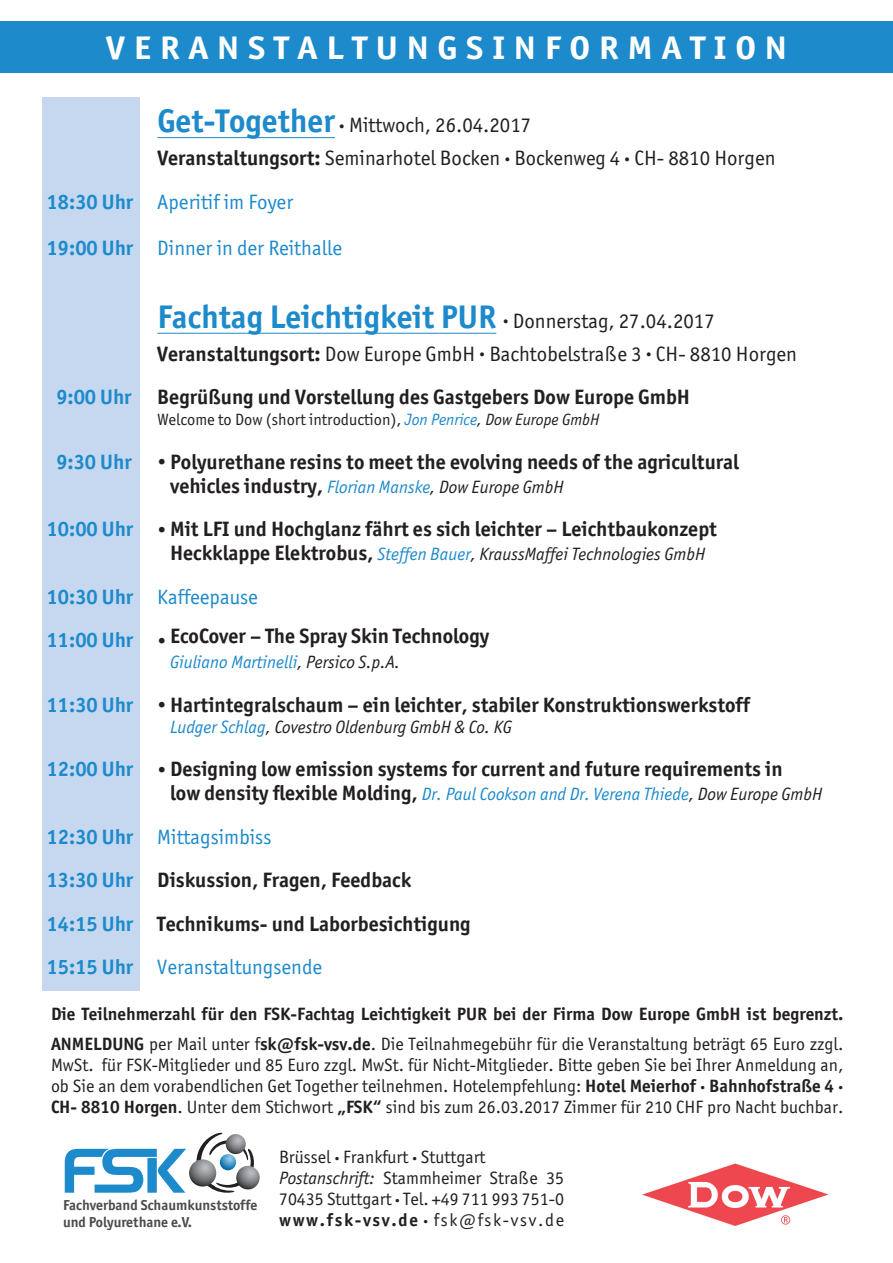
<style>
.page{position:relative;width:893px;height:1263px;background:#fff}
.page>*{position:absolute;margin:0;border:0;box-sizing:border-box;transform-origin:0 0}
.t1{font:700 33px "Officina Sans";color:#1d8acb}
.t2{font:700 33px "Officina Sans";letter-spacing:.24em;color:#fff;scale:1.1 1}
.t3{font:700 21px/43.5px "Officina Sans";color:#231f20}
.t4{font:21px/33px "Officina Sans";color:#231f20}
.t5{font:21px "Officina Sans";color:#1d8acb}
.t6{font:18px/21px "Officina Sans";color:#231f20;text-align:justify}
.t7{font:700 18px/30px "Officina Sans";color:#231f20}
.t8{font:italic 18px "Officina Sans";color:#1d8acb}
.t9{font:italic 18px "Officina Sans";color:#231f20}
.t10{font:16.5px "Officina Sans";color:#231f20}
.t11{font:700 14.55px/16.6px "Officina Sans";color:#4b4c4d}
.s1{font-weight:700;font-size:33px;color:#1d8acb}
.s2{font-weight:700}
.s3{font-size:21px;color:#231f20}
.s4{font-weight:400;font-size:21px;color:#231f20}
.s5{font-weight:400}
.s6{color:#1d8acb}
.s7{font-style:italic;color:#1d8acb}
.s8{font-style:italic}
.s9{font-weight:400;font-style:italic;font-size:18px;color:#1d8acb}
.s10{font-weight:400;font-style:italic;font-size:18px}
.s11{font-weight:700;font-style:normal;font-size:21px}
.s12{font-weight:400;color:#1d8acb}
.s13{font-family:"Officina Serif";font-size:30px}
.s14{color:#231f20}
.s15{font-weight:700;font-style:normal;font-size:21px;color:#231f20}
</style>
<div class="page">
<div style="left:0;top:21px;width:893px;height:51px;background:#1d8acb"></div>
<div style="left:43px;top:98px;width:97px;height:893px;background:#c6d8ef"></div>
<hr style="left:157px;top:137px;width:178px;height:1px;background:#1d8acb">
<hr style="left:157px;top:333px;width:339px;height:1px;background:#1d8acb">
<img style="left:236px;top:1166px;width:24px;height:23px;border-radius:12px">
<svg style="left:65px;top:1149px;width:121px;height:44px"></svg>
<svg style="left:196px;top:1133px;width:60px;height:60px"></svg>
<img style="left:189px;top:1159px;width:27px;height:27px;border-radius:14px">
<img style="left:220px;top:1154px;width:16px;height:16px;border-radius:8px">
<img style="left:226px;top:1134px;width:20px;height:20px;border-radius:10px">
<img style="left:642px;top:1163px;width:187px;height:63px">
<h1 class="t2" style="left:106px;top:27px;width:620px">VERANSTALTUNGSINFORMATION</h1>
<p class="t4" style="left:157px;top:109px;width:620px"><span class="s1">Get-Together</span> <sup>.</sup> Mittwoch, 26.04.2017<br><span class="s2">Veranstaltungsort:</span> Seminarhotel Bocken <sup>.</sup> Bockenweg 4 <sup>.</sup> CH- 8810 Horgen</p>
<p class="t5" style="left:47px;top:190px;width:248px"><span class="s2">18:30 Uhr</span> Aperitif im Foyer</p>
<p class="t5" style="left:47px;top:236px;width:297px"><span class="s2">19:00 Uhr</span> Dinner in der Reithalle</p>
<h1 class="t1" style="left:157px;top:296px;width:559px">Fachtag Leichtigkeit PUR <span class="s3">.</span> <span class="s4">Donnerstag, 27.04.2017</span></h1>
<p class="t3" style="left:56px;top:332px;width:742px;text-indent:101px">Veranstaltungsort: <span class="s5">Dow Europe GmbH</span> . <span class="s5">Bachtobelstraße 3</span> . <span class="s5">CH- 8810 Horgen<br></span><span class="s6">9:00 Uhr</span> Begrüßung und Vorstellung des Gastgebers Dow Europe GmbH</p>
<p class="t10" style="left:157px;top:410px;width:444px">Welcome to Dow (short introduction), <span class="s7">Jon Penrice</span><span class="s8">, Dow Europe GmbH</span></p>
<p class="t3" style="left:170px;top:450px;width:570px;line-height:24px;text-indent:-114px"><span class="s6">9:30 Uhr</span> <sup>.</sup> Polyurethane resins to meet the evolving needs of the agricultural vehicles industry, <span class="s9">Florian Manske</span><span class="s10">, Dow Europe GmbH</span></p>
<p class="t3" style="left:47px;top:507px;width:672px"><span class="s6">10:00 Uhr</span> <sup>.</sup> Mit LFI und Hochglanz fährt es sich leichter – Leichtbaukonzept</p>
<p class="t9" style="left:170px;top:544px;width:537px"><span class="s11">Heckklappe Elektrobus,</span> <span class="s6">Steffen Bauer</span>, KraussMaffei Technologies GmbH</p>
<p class="t3" style="left:47px;top:577px;width:444px;line-height:39px"><span class="s6">10:30 Uhr</span> <span class="s12">Kaffeepause<br></span><span class="s6">11:00 Uhr</span> <span class="s13">.</span> EcoCover – The Spray Skin Technology</p>
<p class="t8" style="left:170px;top:652px;width:231px">Giuliano Martinelli<span class="s14">, Persico S.p.A.</span></p>
<p class="t3" style="left:47px;top:683px;width:705px"><span class="s6">11:30 Uhr</span> <sup>.</sup> Hartintegralschaum – ein leichter, stabiler Konstruktionswerkstoff</p>
<p class="t9" style="left:170px;top:717px;width:343px"><span class="s6">Ludger Schlag</span>, Covestro Oldenburg GmbH &amp; Co. KG</p>
<p class="t3" style="left:47px;top:747px;width:737px"><span class="s6">12:00 Uhr</span> <sup>.</sup> Designing low emission systems for current and future requirements in</p>
<p class="t8" style="left:170px;top:784px;width:654px"><span class="s15">low density flexible Molding,</span> Dr. Paul Cookson and Dr. Verena Thiede<span class="s14">, Dow Europe GmbH</span></p>
<p class="t3" style="left:47px;top:815px;width:425px"><span class="s6">12:30 Uhr</span> <span class="s12">Mittagsimbiss<br></span><span class="s6">13:30 Uhr</span> Diskussion, Fragen, Feedback<br><span class="s6">14:15 Uhr</span> Technikums- und Laborbesichtigung <span class="s6">15:15 Uhr</span> <span class="s12">Veranstaltungsende</span></p>
<p class="t7" style="left:51px;top:998px;width:794px">Die Teilnehmerzahl für den FSK-Fachtag Leichtigkeit PUR bei der Firma Dow Europe GmbH ist begrenzt.<br>ANMELDUNG <span class="s5">per Mail unter f</span>sk@fsk-vsv.de<span class="s5">. Die Teilnahmegebühr für die Veranstaltung beträgt 65 Euro zzgl.</span></p>
<p class="t6" style="left:51px;top:1054px;width:794px">MwSt. für FSK-Mitglieder und 85 Euro zzgl. MwSt. für Nicht-Mitglieder. Bitte geben Sie bei Ihrer Anmeldung an, ob Sie an dem vorabendlichen Get Together teilnehmen. Hotelempfehlung: <span class="s2">Hotel Meierhof </span><sup>.</sup> <span class="s2">Bahnhofstraße 4 </span><sup>.<br></sup><span class="s2">CH- 8810 Horgen</span>. Unter dem Stichwort <span class="s2">„FSK“</span> sind bis zum 26.03.2017 Zimmer für 210 CHF pro Nacht buchbar.</p>
<p class="t11" style="left:63px;top:1197px;width:196px">Fachverband Schaumkunststoffe und Polyurethane e.V.</p>
<p class="t6" style="left:279px;top:1147px;width:286px;text-align:left">Brüssel <sup>.</sup> Frankfurt <sup>.</sup> Stuttgart <span class="s8">Postanschrift:</span> Stammheimer Straße 35<br>70435 Stuttgart <sup>.</sup> Tel. +49 711 993 751-0 <span class="s2">www.fsk-vsv.de </span><sup>.</sup> fsk@fsk-vsv.de</p>
</div>
